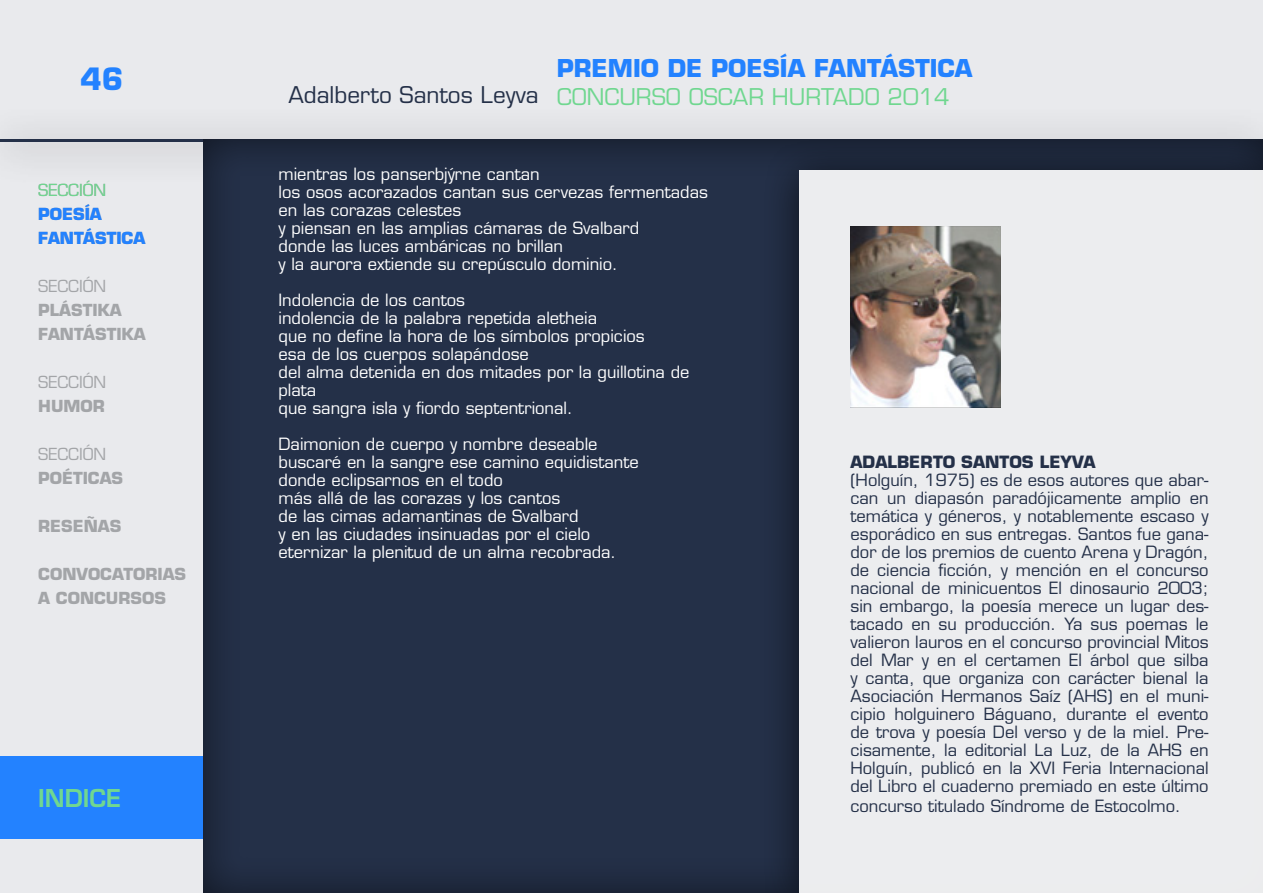
<style>
.page{position:relative;width:1263px;height:893px;background:#e9eaed}
.page>*{position:absolute;margin:0;border:0;box-sizing:border-box;transform-origin:0 0}
.t1{font:700 30px "Eurostile LT Std";color:#2382ff}
.título{font:700 24px "Eurostile LT Std";color:#2382ff}
.t2{font:600 24px "Eurostile LT Std";color:#70d790}
.título-2{font:22.5px "Eurostile LT Std";color:#70d790}
.título-3{font:22.5px "Eurostile LT Std";color:#243048}
.ficha_de_autores{font:16.5px/18px "Eurostile LT Std";color:#243048;text-align:justify}
.Estilo_de_párrafo_1{font:16.5px/18px "Eurostile LT Std";color:#fff}
.ficha_de_autores-2{font:700 16.5px "Eurostile LT Std";color:#243048}
.t3{font:700 16.2px/24px "Eurostile LT Std";color:#a3a5a8}
.t4{font:16.2px "Eurostile LT Std";color:#a3a5a8}
.t5{font:700 16.2px/24px "Eurostile LT Std";color:#2382ff}
.t6{font:16.2px "Eurostile LT Std";color:#70d790}
</style>
<div class="page">
<div style="left:0;top:756px;width:204px;height:83px;background:#2382ff"></div>
<div style="left:0;top:105px;width:1263px;height:80px;background:#e4e5e8"></div>
<hr style="left:0;top:139px;width:1263px;height:3px;background:#243048">
<div style="left:191px;top:129px;width:1072px;height:764px;background:#000;opacity:.54"></div>
<div style="left:761px;top:136px;width:502px;height:757px;background:#000;opacity:.71"></div>
<div style="left:799px;top:170px;width:464px;height:723px;background:#ecedef"></div>
<img style="left:850px;top:227px;width:150px;height:180px">
<h1 class="t1" style="left:80px;top:60px;width:45px">46</h1>
<p class="t6" style="left:38px;top:180px;width:70px">SECCIÓN</p>
<p class="t5" style="left:38px;top:202px;width:108px">POESÍA<br>FANTÁSTICA</p>
<p class="t4" style="left:38px;top:276px;width:70px">SECCIÓN</p>
<p class="t3" style="left:38px;top:298px;width:109px">PLÁSTIKA<br>FANTÁSTIKA</p>
<p class="t4" style="left:38px;top:372px;width:70px">SECCIÓN</p>
<p class="t3" style="left:38px;top:394px;width:68px">HUMOR</p>
<p class="t4" style="left:38px;top:444px;width:70px">SECCIÓN</p>
<p class="t3" style="left:38px;top:466px;width:86px">POÉTICAS</p>
<p class="t3" style="left:38px;top:514px;width:85px">RESEÑAS</p>
<p class="t3" style="left:38px;top:562px;width:149px">CONVOCATORIAS<br>A CONCURSOS</p>
<h2 class="t2" style="left:38px;top:783px;width:84px">INDICE</h2>
<p class="título" style="left:557px;top:53px;width:417px">PREMIO DE POESÍA FANTÁSTICA</p>
<p class="título-3" style="left:288px;top:82px;width:252px">Adalberto Santos Leyva</p>
<p class="título-2" style="left:557px;top:83px;width:394px">CONCURSO OSCAR HURTADO 2014</p>
<p class="Estilo_de_párrafo_1" style="left:279px;top:165px;width:263px">mientras los panserbjýrne cantan</p>
<p class="Estilo_de_párrafo_1" style="left:279px;top:183px;width:431px">los osos acorazados cantan sus cervezas fermentadas</p>
<p class="Estilo_de_párrafo_1" style="left:279px;top:201px;width:184px">en las corazas celestes</p>
<p class="Estilo_de_párrafo_1" style="left:279px;top:219px;width:362px">y piensan en las amplias cámaras de Svalbard</p>
<p class="Estilo_de_párrafo_1" style="left:279px;top:237px;width:286px">donde las luces ambáricas no brillan</p>
<p class="Estilo_de_párrafo_1" style="left:279px;top:255px;width:341px">y la aurora extiende su crepúsculo dominio.</p>
<p class="Estilo_de_párrafo_1" style="left:279px;top:291px;width:188px">Indolencia de los cantos</p>
<p class="Estilo_de_párrafo_1" style="left:279px;top:309px;width:320px">indolencia de la palabra repetida aletheia</p>
<p class="Estilo_de_párrafo_1" style="left:279px;top:327px;width:368px">que no define la hora de los símbolos propicios</p>
<p class="Estilo_de_párrafo_1" style="left:279px;top:345px;width:252px">esa de los cuerpos solapándose</p>
<p class="Estilo_de_párrafo_1" style="left:279px;top:363px;width:412px">del alma detenida en dos mitades por la guillotina de plata</p>
<p class="Estilo_de_párrafo_1" style="left:279px;top:399px;width:296px">que sangra isla y fiordo septentrional.</p>
<p class="Estilo_de_párrafo_1" style="left:279px;top:435px;width:321px">Daimonion de cuerpo y nombre deseable</p>
<p class="Estilo_de_párrafo_1" style="left:279px;top:453px;width:362px">buscaré en la sangre ese camino equidistante</p>
<p class="Estilo_de_párrafo_1" style="left:279px;top:471px;width:226px">donde eclipsarnos en el todo</p>
<p class="Estilo_de_párrafo_1" style="left:279px;top:489px;width:283px">más allá de las corazas y los cantos</p>
<p class="Estilo_de_párrafo_1" style="left:279px;top:507px;width:302px">de las cimas adamantinas de Svalbard</p>
<p class="Estilo_de_párrafo_1" style="left:279px;top:525px;width:313px">y en las ciudades insinuadas por el cielo</p>
<p class="Estilo_de_párrafo_1" style="left:279px;top:543px;width:339px">eternizar la plenitud de un alma recobrada.</p>
<p class="ficha_de_autores-2" style="left:850px;top:452px;width:247px">ADALBERTO SANTOS LEYVA</p>
<p class="ficha_de_autores" style="left:850px;top:471px;width:360px">(Holguín, 1975) es de esos autores que abar&shy;can un diapasón paradójicamente amplio en temática y géneros, y notablemente escaso y esporádico en sus entregas. Santos fue gana&shy;dor de los premios de cuento Arena y Dragón, de ciencia ficción, y mención en el concurso nacional de minicuentos El dinosaurio 2003; sin embargo, la poesía merece un lugar des&shy;tacado en su producción. Ya sus poemas le valieron lauros en el concurso provincial Mitos del Mar y en el certamen El árbol que silba y canta, que organiza con carácter bienal la Asociación Hermanos Saíz (AHS) en el muni&shy;cipio holguinero Báguano, durante el evento de trova y poesía Del verso y de la miel. Pre&shy;cisamente, la editorial La Luz, de la AHS en Holguín, publicó en la XVI Feria Internacional del Libro el cuaderno premiado en este último</p>
<p class="ficha_de_autores" style="left:850px;top:797px;width:332px">concurso titulado Síndrome de Estocolmo.</p>
</div>
